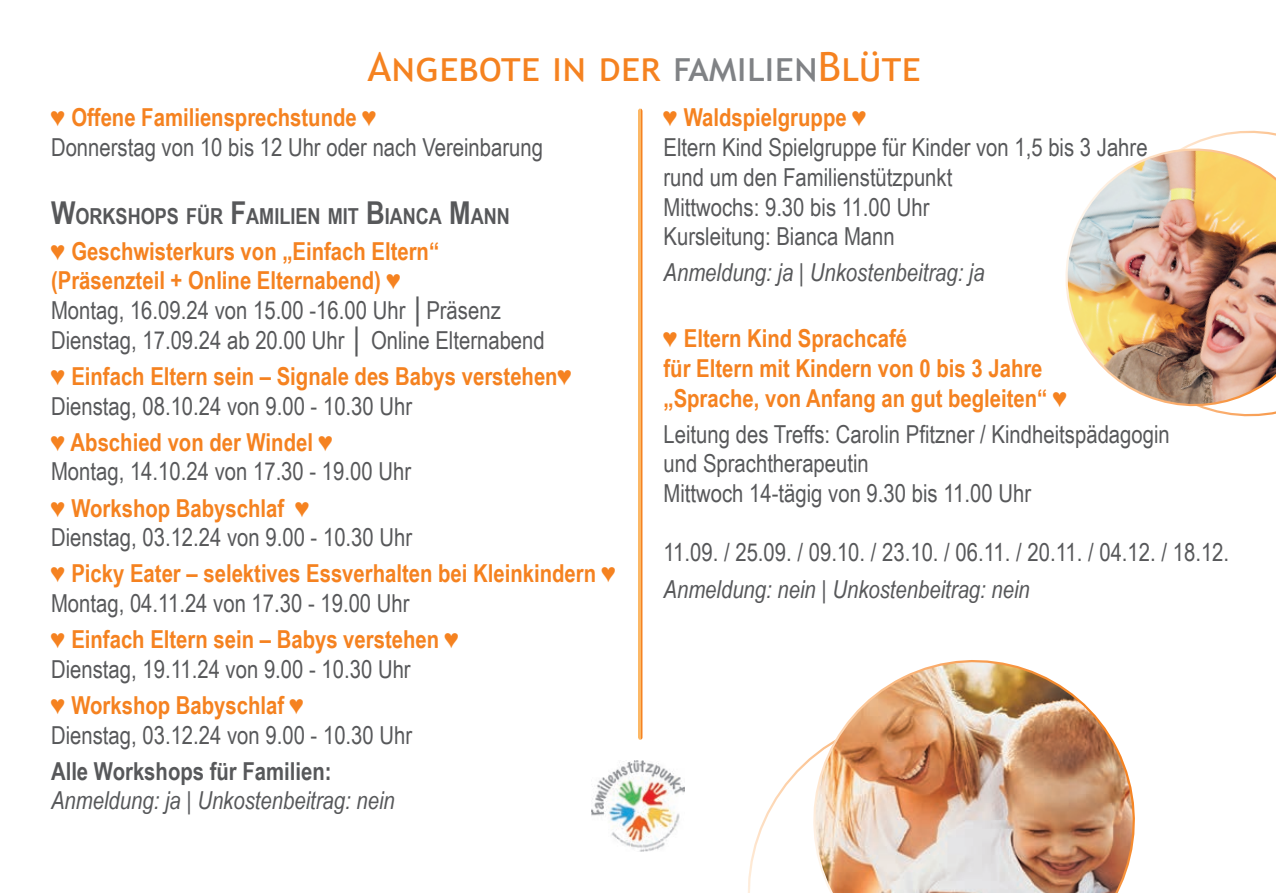
<style>
.page{position:relative;width:1276px;height:893px;background:#fff}
.page>*{position:absolute;margin:0;border:0;box-sizing:border-box;transform-origin:0 0}
.t1{font:40.5px "Trebuchet MS";color:#f58220}
.t2{font:24.75px "Arial Narrow";color:#57585a}
.t3{font:700 24.75px "Arial Narrow";color:#f58220}
.t4{font:italic 24.75px "Arial Narrow";color:#57585a}
.t5{font:700 24.75px "Arial Narrow";color:#57585a}
.t6{font:700 22.05px "Arial Narrow";color:#57585a}
.s1{color:#808285}
.s2{font-size:31.5px}
.s3{font-weight:400}
</style>
<div class="page">
<svg style="left:638px;top:111px;width:4px;height:627px;background:#faaa54"></svg>
<img style="left:1065px;top:130px;width:211px;height:287px">
<svg style="left:748px;top:776px;width:44px;height:117px"></svg>
<img style="left:792px;top:660px;width:343px;height:233px">
<img style="left:591px;top:760px;width:94px;height:92px">
<p class="t1" style="left:367px;top:41px;width:554px">Angebote in der <span class="s1">familien</span>Blüte</p>
<p class="t3" style="left:51px;top:99px;width:328px">♥ Offene Familiensprechstunde ♥</p>
<p class="t2" style="left:51px;top:129px;width:493px">Donnerstag von 10 bis 12 Uhr oder nach Vereinbarung</p>
<p class="t6" style="left:51px;top:199px;width:460px"><span class="s2">W</span>ORKSHOPS FÜR <span class="s2">F</span>AMILIEN MIT <span class="s2">B</span>IANCA <span class="s2">M</span>ANN</p>
<p class="t3" style="left:51px;top:232px;width:390px">♥ Geschwisterkurs von „Einfach Eltern“</p>
<p class="t3" style="left:51px;top:262px;width:352px">(Präsenzteil + Online Elternabend) ♥</p>
<p class="t2" style="left:51px;top:292px;width:451px">Montag, 16.09.24 von 15.00 -16.00 Uhr │Präsenz</p>
<p class="t2" style="left:51px;top:322px;width:495px">Dienstag, 17.09.24 ab 20.00 Uhr │ Online Elternabend</p>
<p class="t3" style="left:51px;top:357px;width:523px">♥ Einfach Eltern sein – Signale des Babys verstehen♥</p>
<p class="t2" style="left:51px;top:388px;width:363px">Dienstag, 08.10.24 von 9.00 - 10.30 Uhr</p>
<p class="t3" style="left:51px;top:423px;width:284px">♥ Abschied von der Windel ♥</p>
<p class="t2" style="left:51px;top:454px;width:361px">Montag, 14.10.24 von 17.30 - 19.00 Uhr</p>
<p class="t3" style="left:51px;top:489px;width:261px">♥ Workshop Babyschlaf ♥</p>
<p class="t2" style="left:51px;top:519px;width:363px">Dienstag, 03.12.24 von 9.00 - 10.30 Uhr</p>
<p class="t3" style="left:51px;top:555px;width:567px">♥ Picky Eater – selektives Essverhalten bei Kleinkindern ♥</p>
<p class="t2" style="left:51px;top:585px;width:360px">Montag, 04.11.24 von 17.30 - 19.00 Uhr</p>
<p class="t3" style="left:51px;top:621px;width:410px">♥ Einfach Eltern sein – Babys verstehen ♥</p>
<p class="t2" style="left:51px;top:651px;width:361px">Dienstag, 19.11.24 von 9.00 - 10.30 Uhr</p>
<p class="t3" style="left:51px;top:686px;width:255px">♥ Workshop Babyschlaf ♥</p>
<p class="t2" style="left:51px;top:717px;width:363px">Dienstag, 03.12.24 von 9.00 - 10.30 Uhr</p>
<p class="t5" style="left:51px;top:752px;width:282px">Alle Workshops für Familien:</p>
<p class="t4" style="left:51px;top:783px;width:345px">Anmeldung: ja | Unkostenbeitrag: nein</p>
<p class="t3" style="left:663px;top:99px;width:205px">♥ Waldspielgruppe ♥</p>
<p class="t2" style="left:663px;top:129px;width:485px">Eltern Kind Spielgruppe für Kinder von 1,5 bis 3 Jahre</p>
<p class="t2" style="left:663px;top:159px;width:290px">rund um den Familienstützpunkt</p>
<p class="t2" style="left:663px;top:189px;width:267px">Mittwochs: 9.30 bis 11.00 Uhr</p>
<p class="t2" style="left:663px;top:218px;width:233px">Kursleitung: Bianca Mann</p>
<p class="t4" style="left:663px;top:255px;width:323px">Anmeldung: ja | Unkostenbeitrag: ja</p>
<p class="t3" style="left:663px;top:320px;width:245px"><span class="s3">♥</span> Eltern Kind Sprachcafé</p>
<p class="t3" style="left:663px;top:349px;width:380px">für Eltern mit Kindern von 0 bis 3 Jahre</p>
<p class="t3" style="left:663px;top:379px;width:406px">„Sprache, von Anfang an gut begleiten“ <span class="s3">♥</span></p>
<p class="t2" style="left:663px;top:416px;width:508px">Leitung des Treffs: Carolin Pfitzner / Kindheitspädagogin</p>
<p class="t2" style="left:663px;top:445px;width:207px">und Sprachtherapeutin</p>
<p class="t2" style="left:663px;top:475px;width:369px">Mittwoch 14-tägig von 9.30 bis 11.00 Uhr</p>
<p class="t2" style="left:663px;top:535px;width:567px">11.09. / 25.09. / 09.10. / 23.10. / 06.11. / 20.11. / 04.12. / 18.12.</p>
<p class="t4" style="left:663px;top:572px;width:368px">Anmeldung: nein | Unkostenbeitrag: nein</p>
</div>
